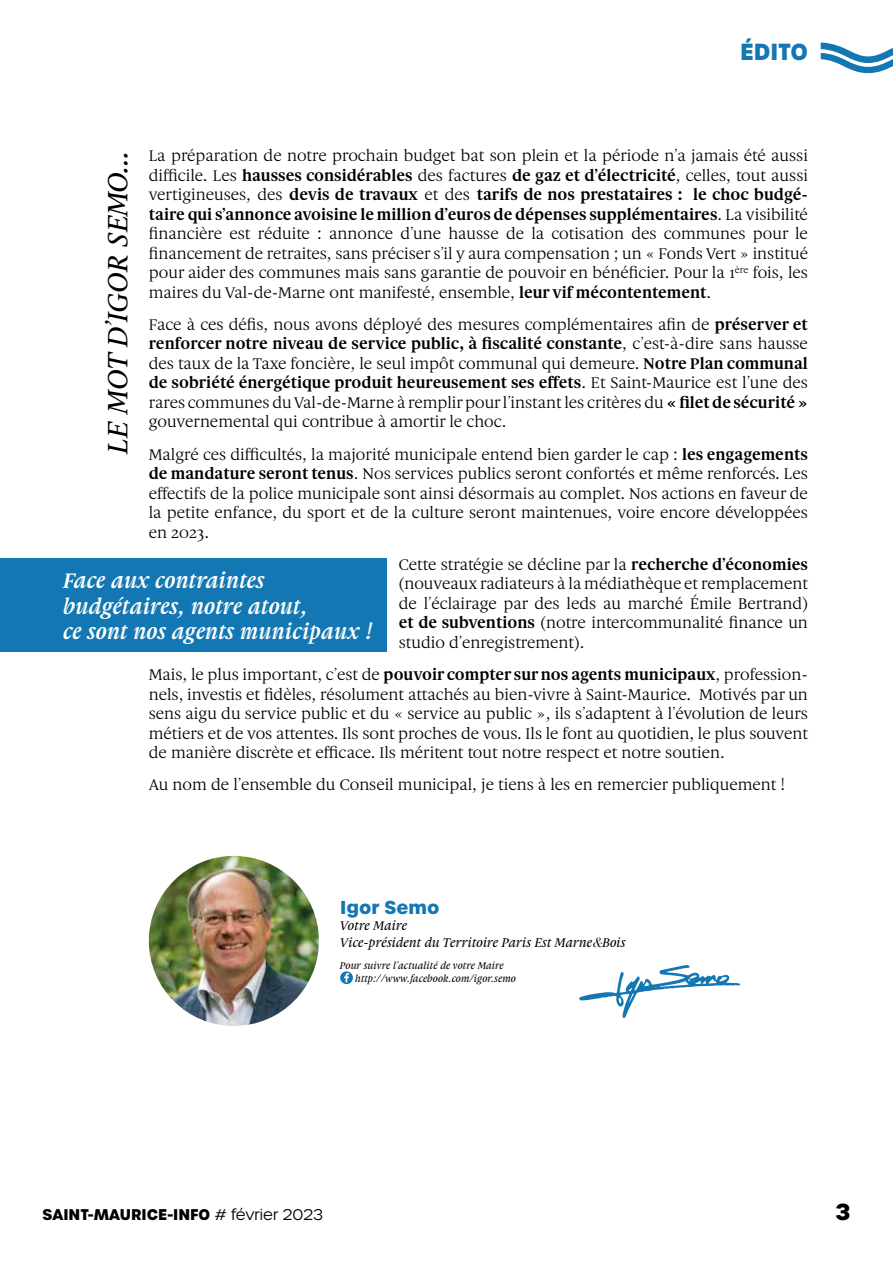
<style>
.page{position:relative;width:893px;height:1263px;background:#fff}
.page>*{position:absolute;margin:0;border:0;box-sizing:border-box;transform-origin:0 0}
.t1{font:italic 500 30px "Gauthier FY";color:#000}
.t2{font:italic 700 22.5px/25.5px "Gauthier FY";color:#fff}
.t3{font:700 22.5px "Urbane";color:#1277b2}
.t4{font:700 22.5px "Urbane";color:#000}
.t5{font:700 18px "Urbane";color:#1277b2}
.t6{font:16.5px/19.5px "Gauthier FY";color:#000;text-align:justify}
.t7{font:700 15px "Urbane";color:#000}
.t8{font:italic 500 13.5px/16.5px "Gauthier FY";color:#000}
.t9{font:italic 500 10.5px/13.5px "Gauthier FY";color:#000}
.s1{font-weight:700}
.s2{font-family:"Bodoni Svty Two ITCTT";font-weight:400}
.s3{font-weight:300}
</style>
<div class="page">
<svg style="left:821px;top:43px;width:72px;height:30px"></svg>
<svg style="left:340px;top:971px;width:13px;height:13px"></svg>
<svg style="left:579px;top:965px;width:161px;height:53px"></svg>
<img style="left:149px;top:856px;width:170px;height:170px;border-radius:85px">
<div style="left:0;top:559px;width:386px;height:93px;background:#1277b2"></div>
<h2 class="t3" style="left:740px;top:36px;width:69px">ÉDITO</h2>
<p class="t6" style="left:149px;top:146px;width:661px">La préparation de notre prochain budget bat son plein et la période n’a jamais été aussi difficile. Les <span class="s1">hausses considérables</span> des factures <span class="s1">de gaz et d’électricité</span>, celles, tout aussi vertigineuses, des <span class="s1">devis de travaux</span> et des <span class="s1">tarifs de nos prestataires : le choc budgé&shy;taire qui s’annonce avoisine le million d’euros de dépenses supplémentaires</span>. La visibilité financière est réduite : annonce d’une hausse de la cotisation des communes pour le financement de retraites, sans préciser s’il y aura compensation ; un « Fonds Vert » institué pour aider des communes mais sans garantie de pouvoir en bénéficier. Pour la 1<sup>ère</sup> fois, les maires du Val-de-Marne ont manifesté, ensemble, <span class="s1">leur vif mécontentement</span>.</p>
<p class="t6" style="left:149px;top:315px;width:661px">Face à ces défis, nous avons déployé des mesures complémentaires afin de <span class="s1">préserver et renforcer notre niveau de service public, à fiscalité constante</span>, c’est-à-dire sans hausse des taux de la Taxe foncière, le seul impôt communal qui demeure. <span class="s1">Notre Plan communal de sobriété énergétique produit heureusement ses effets</span>. Et Saint-Maurice est l’une des rares communes du Val-de-Marne à remplir pour l’instant les critères du <span class="s1">« filet de sécurité » </span>gouvernemental qui contribue à amortir le choc.</p>
<p class="t6" style="left:149px;top:444px;width:661px">Malgré ces difficultés, la majorité municipale entend bien garder le cap : <span class="s1">les engagements de mandature seront tenus</span>. Nos services publics seront confortés et même renforcés. Les effectifs de la police municipale sont ainsi désormais au complet. Nos actions en faveur de la petite enfance, du sport et de la culture seront maintenues, voire encore développées en 2023.</p>
<p class="t6" style="left:399px;top:555px;width:411px">Cette stratégie se décline par la <span class="s1">recherche d’économies </span>(nouveaux radiateurs à la médiathèque et remplacement de l’éclairage par des leds au marché Émile Bertrand) <span class="s1">et de subventions</span> (notre intercommunalité finance un studio d’enregistrement).</p>
<p class="t6" style="left:149px;top:665px;width:661px">Mais, le plus important, c’est de <span class="s1">pouvoir compter sur nos agents municipaux</span>, profession&shy;nels, investis et fidèles, résolument attachés au bien-vivre à Saint-Maurice. Motivés par un sens aigu du service public et du « service au public », ils s’adaptent à l’évolution de leurs métiers et de vos attentes. Ils sont proches de vous. Ils le font au quotidien, le plus souvent de manière discrète et efficace. Ils méritent tout notre respect et notre soutien.</p>
<p class="t6" style="left:149px;top:775px;width:638px">Au nom de l’ensemble du Conseil municipal, je tiens à les en remercier publiquement !</p>
<h1 class="t1" style="left:99px;top:452px;width:305px;rotate:-90deg">LE MOT D’IGOR SEMO…</h1>
<h2 class="t2" style="left:64px;top:568px;width:311px">Face aux contraintes budgétaires, notre atout,<br>ce sont nos agents municipaux !</h2>
<p class="t5" style="left:340px;top:894px;width:101px">Igor Semo</p>
<p class="t8" style="left:340px;top:917px;width:287px">Votre Maire<br>Vice-président du Territoire Paris Est Marne<span class="s2">&amp;</span>Bois</p>
<p class="t9" style="left:356px;top:958px;width:162px;text-indent:-15px">Pour suivre l’actualité de votre Maire http://www.facebook.com/igor.semo</p>
<p class="t7" style="left:43px;top:1204px;width:282px">SAINT-MAURICE-INFO <span class="s3"># février 2023</span></p>
<h2 class="t4" style="left:835px;top:1197px;width:17px">3</h2>
</div>
